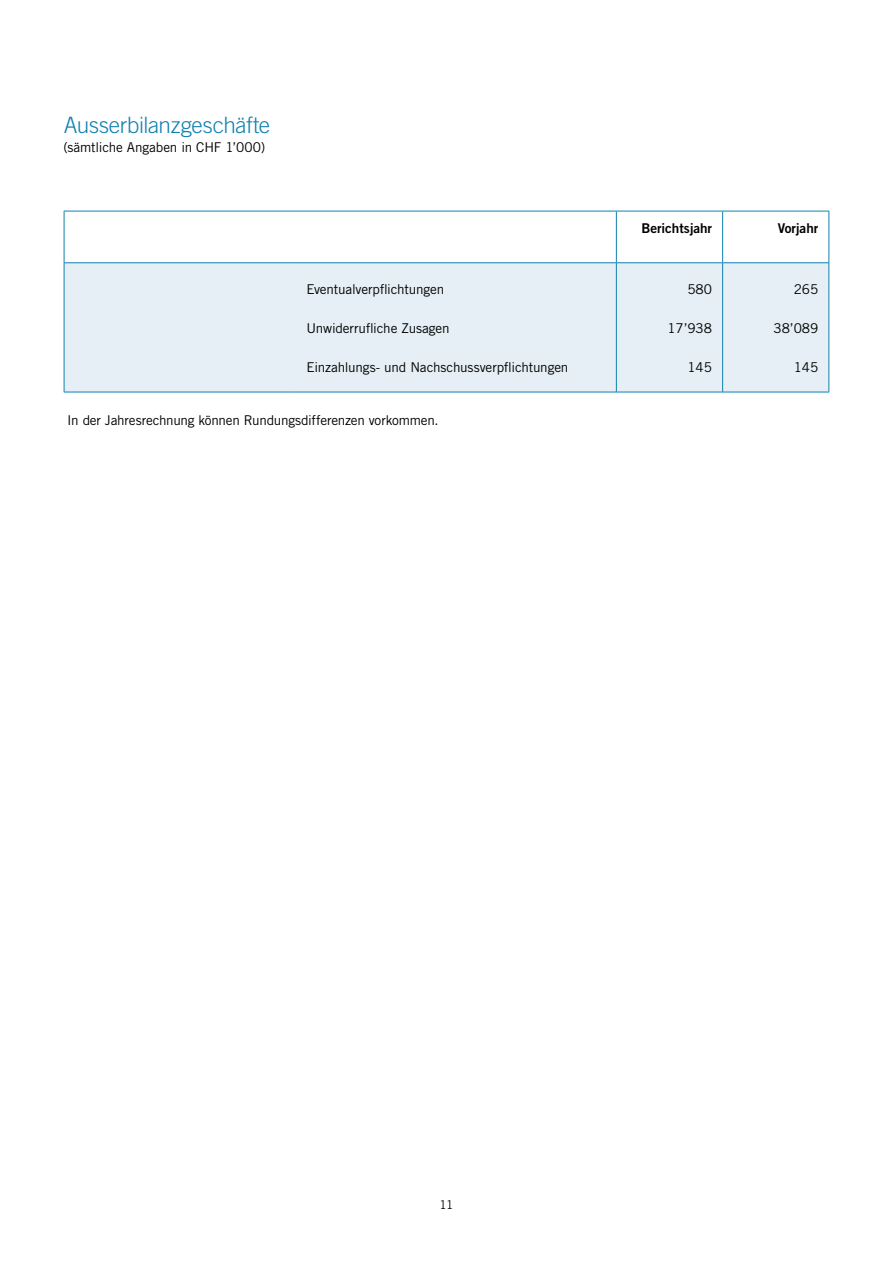
<style>
.page{position:relative;width:893px;height:1263px;background:#fff}
.page>*{position:absolute;margin:0;border:0;box-sizing:border-box;transform-origin:0 0}
.t1{font:300 22.5px "Trade Gothic LT";letter-spacing:-.015em;color:#1181af}
.t2{font:13.5px "Trade Gothic LT";letter-spacing:-.01em;color:#000}
.t3{font:13.5px "Trade Gothic LT Bold Two";letter-spacing:-.005em;color:#000}
.t4{font:12px "Trade Gothic LT";color:#000}
</style>
<div class="page">
<div style="left:65px;top:263px;width:764px;height:129px;background:#e5eff5"></div>
<hr style="left:64px;top:211px;width:232px;height:1px;background:#1181af">
<hr style="left:64px;top:211px;width:1px;height:51px;background:#1181af">
<hr style="left:296px;top:211px;width:320px;height:1px;background:#1181af">
<hr style="left:616px;top:211px;width:107px;height:1px;background:#1181af">
<hr style="left:616px;top:211px;width:1px;height:51px;background:#1181af">
<hr style="left:723px;top:211px;width:106px;height:1px;background:#1181af">
<hr style="left:722px;top:211px;width:1px;height:51px;background:#1181af">
<hr style="left:829px;top:211px;width:1px;height:51px;background:#1181af">
<hr style="left:64px;top:262px;width:232px;height:1px;background:#1181af">
<hr style="left:64px;top:263px;width:1px;height:129px;background:#1181af">
<hr style="left:296px;top:262px;width:320px;height:1px;background:#1181af">
<hr style="left:616px;top:262px;width:107px;height:1px;background:#1181af">
<hr style="left:616px;top:263px;width:1px;height:129px;background:#1181af">
<hr style="left:723px;top:262px;width:106px;height:1px;background:#1181af">
<hr style="left:722px;top:263px;width:1px;height:129px;background:#1181af">
<hr style="left:829px;top:263px;width:1px;height:129px;background:#1181af">
<hr style="left:64px;top:392px;width:232px;height:1px;background:#1181af">
<hr style="left:296px;top:392px;width:320px;height:1px;background:#1181af">
<hr style="left:616px;top:392px;width:107px;height:1px;background:#1181af">
<hr style="left:723px;top:392px;width:106px;height:1px;background:#1181af">
<h1 class="t1" style="left:64px;top:111px;width:208px">Ausserbilanzgeschäfte</h1>
<p class="t2" style="left:63px;top:139px;width:203px">(sämtliche Angaben in CHF 1’000)</p>
<p class="t2" style="left:306px;top:281px;width:139px">Eventualverpflichtungen</p>
<p class="t2" style="left:306px;top:320px;width:145px">Unwiderrufliche Zusagen</p>
<p class="t2" style="left:306px;top:359px;width:263px">Einzahlungs- und Nachschussverpflichtungen</p>
<p class="t2" style="left:67px;top:412px;width:373px">In der Jahresrechnung können Rundungsdifferenzen vorkommen.</p>
<p class="t3" style="left:641px;top:219px;width:72px">Berichtsjahr</p>
<p class="t3" style="left:778px;top:219px;width:42px">Vorjahr</p>
<p class="t2" style="left:687px;top:281px;width:26px">580</p>
<p class="t2" style="left:667px;top:320px;width:46px">17’938</p>
<p class="t2" style="left:687px;top:359px;width:26px">145</p>
<p class="t2" style="left:794px;top:281px;width:26px">265</p>
<p class="t2" style="left:774px;top:320px;width:46px">38’089</p>
<p class="t2" style="left:794px;top:359px;width:26px">145</p>
<p class="t4" style="left:440px;top:1197px;width:15px">11</p>
</div>
